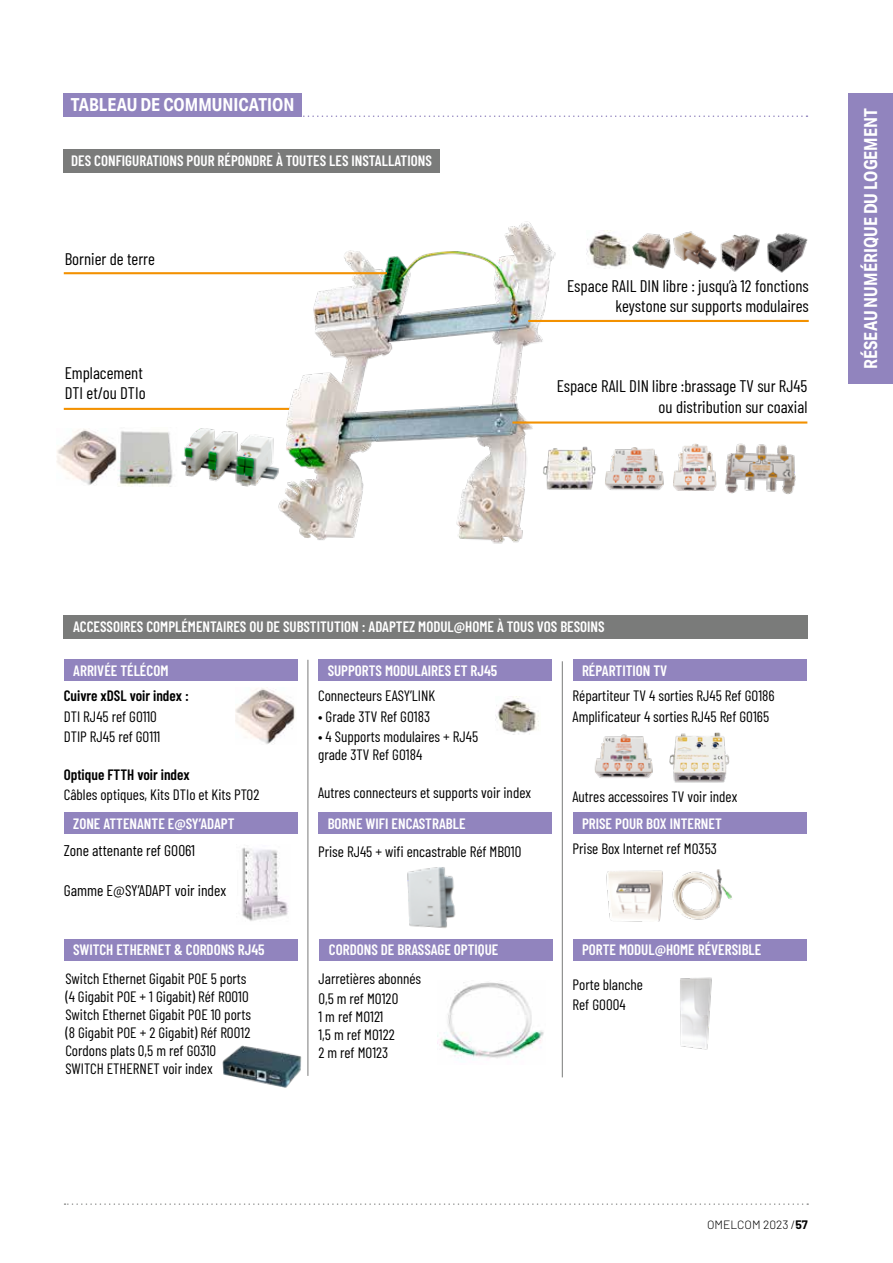
<style>
.page{position:relative;width:893px;height:1263px;background:#fff}
.page>*{position:absolute;margin:0;border:0;box-sizing:border-box;transform-origin:0 0}
.t1{font:700 18px "Aktiv Grotesk Cd";color:#fff}
.t2{font:16.8px/20.1px "Barlow Condensed";color:#000;text-align:right}
.t3{font:15.45px "Barlow Condensed";color:#000}
.t4{font:15px/18px "Barlow Condensed";color:#000}
.t5{font:600 15px "Barlow Condensed";color:#fff}
.t6{font:600 15px "Barlow Condensed";color:#000}
.t7{font:300 12px "Barlow";color:#000}
.s1{font-weight:700}
</style>
<div class="page">
<svg style="left:65px;top:1203px;width:743px;height:2px"></svg>
<svg style="left:303px;top:115px;width:504px;height:2px"></svg>
<div style="left:64px;top:94px;width:238px;height:23px;background:#9184be"></div>
<div style="left:64px;top:149px;width:376px;height:23px;background:#7a7b7a"></div>
<div style="left:64px;top:615px;width:744px;height:23px;background:#7a7b7a"></div>
<div style="left:64px;top:660px;width:234px;height:21px;background:#9184be"></div>
<div style="left:318px;top:660px;width:234px;height:21px;background:#9184be"></div>
<div style="left:318px;top:813px;width:234px;height:21px;background:#9184be"></div>
<div style="left:573px;top:939px;width:233px;height:21px;background:#9184be"></div>
<div style="left:573px;top:660px;width:233px;height:21px;background:#9184be"></div>
<div style="left:573px;top:813px;width:233px;height:21px;background:#9184be"></div>
<hr style="left:308px;top:660px;width:1px;height:416px;background:#7a7b7a">
<hr style="left:562px;top:661px;width:1px;height:416px;background:#7a7b7a">
<img style="left:235px;top:688px;width:61px;height:56px">
<img style="left:495px;top:696px;width:44px;height:38px">
<div style="left:319px;top:939px;width:234px;height:21px;background:#9184be"></div>
<img style="left:437px;top:982px;width:107px;height:78px">
<div style="left:64px;top:939px;width:234px;height:21px;background:#9184be"></div>
<img style="left:672px;top:869px;width:60px;height:51px">
<img style="left:606px;top:870px;width:57px;height:52px">
<img style="left:259px;top:221px;width:306px;height:323px">
<img style="left:57px;top:429px;width:60px;height:56px">
<img style="left:118px;top:431px;width:55px;height:56px">
<hr style="left:64px;top:408px;width:225px;height:2px;background:#f39100">
<hr style="left:64px;top:272px;width:323px;height:2px;background:#f39100">
<hr style="left:512px;top:421px;width:295px;height:3px;background:#f39100">
<hr style="left:528px;top:320px;width:281px;height:2px;background:#f39100">
<img style="left:587px;top:232px;width:43px;height:37px">
<img style="left:605px;top:447px;width:56px;height:43px">
<img style="left:661px;top:443px;width:56px;height:47px">
<img style="left:725px;top:443px;width:71px;height:51px">
<img style="left:767px;top:233px;width:41px;height:40px">
<img style="left:721px;top:234px;width:39px;height:38px">
<img style="left:633px;top:233px;width:38px;height:36px">
<img style="left:673px;top:231px;width:48px;height:38px">
<img style="left:542px;top:438px;width:54px;height:63px">
<div style="left:64px;top:813px;width:234px;height:21px;background:#9184be"></div>
<img style="left:241px;top:847px;width:48px;height:74px">
<img style="left:680px;top:977px;width:32px;height:73px">
<img style="left:669px;top:732px;width:61px;height:51px">
<img style="left:594px;top:734px;width:59px;height:44px">
<img style="left:180px;top:426px;width:103px;height:62px">
<img style="left:407px;top:867px;width:49px;height:61px">
<img style="left:222px;top:1045px;width:80px;height:43px">
<div style="left:848px;top:94px;width:45px;height:290px;background:#9184be"></div>
<p class="t1" style="left:71px;top:94px;width:225px">TABLEAU DE COMMUNICATION</p>
<p class="t5" style="left:71px;top:149px;width:362px">DES CONFIGURATIONS POUR RÉPONDRE À TOUTES LES INSTALLATIONS</p>
<p class="t2" style="left:65px;top:247px;width:92px">Bornier de terre</p>
<p class="t2" style="left:65px;top:362px;width:82px;text-align:left">Emplacement<br>DTI et/ou DTIo</p>
<p class="t2" style="left:567px;top:275px;width:243px">Espace RAIL DIN libre : jusqu’à 12 fonctions keystone sur supports modulaires</p>
<p class="t2" style="left:557px;top:375px;width:252px">Espace RAIL DIN libre :brassage TV sur RJ45 ou distribution sur coaxial</p>
<p class="t1" style="left:859px;top:369px;width:262px;rotate:-90deg">RÉSEAU NUMÉRIQUE DU LOGEMENT</p>
<p class="t5" style="left:73px;top:616px;width:533px">ACCESSOIRES COMPLÉMENTAIRES OU DE SUBSTITUTION : ADAPTEZ MODUL@HOME À TOUS VOS BESOINS</p>
<p class="t5" style="left:73px;top:660px;width:97px">ARRIVÉE TÉLÉCOM</p>
<p class="t6" style="left:64px;top:685px;width:127px">Cuivre xDSL voir index :</p>
<p class="t4" style="left:64px;top:705px;width:98px;line-height:20.1px">DTI RJ45 ref GO110<br>DTIP RJ45 ref GO111</p>
<p class="t6" style="left:64px;top:764px;width:128px">Optique FTTH voir index</p>
<p class="t4" style="left:64px;top:784px;width:197px">Câbles optiques, Kits DTIo et Kits PTO2</p>
<p class="t5" style="left:582px;top:660px;width:87px">RÉPARTITION TV</p>
<p class="t5" style="left:328px;top:660px;width:171px">SUPPORTS MODULAIRES ET RJ45</p>
<p class="t4" style="left:573px;top:685px;width:204px;line-height:20.1px">Répartiteur TV 4 sorties RJ45 Ref GO186<br>Amplificateur 4 sorties RJ45 Ref GO165</p>
<p class="t4" style="left:318px;top:686px;width:119px">Connecteurs EASY’LINK</p>
<p class="t4" style="left:318px;top:706px;width:113px">• Grade 3TV Ref GO183</p>
<p class="t4" style="left:318px;top:726px;width:162px">• 4 Supports modulaires + RJ45 grade 3TV Ref GO184</p>
<p class="t4" style="left:318px;top:782px;width:214px">Autres connecteurs et supports voir index</p>
<p class="t4" style="left:573px;top:786px;width:166px">Autres accessoires TV voir index</p>
<p class="t5" style="left:73px;top:813px;width:163px">ZONE ATTENANTE E@SY’ADAPT</p>
<p class="t3" style="left:64px;top:839px;width:133px">Zone attenante ref GO061</p>
<p class="t3" style="left:64px;top:879px;width:164px">Gamme E@SY’ADAPT voir index</p>
<p class="t5" style="left:73px;top:939px;width:193px">SWITCH ETHERNET &amp; CORDONS RJ45</p>
<p class="t4" style="left:65px;top:968px;width:187px">Switch Ethernet Gigabit POE 5 ports (4 Gigabit POE + 1 Gigabit) Réf RO010<br>Switch Ethernet Gigabit POE 10 ports (8 Gigabit POE + 2 Gigabit) Réf RO012<br>Cordons plats 0,5 m ref GO310<br>SWITCH ETHERNET voir index</p>
<p class="t5" style="left:328px;top:813px;width:139px">BORNE WIFI ENCASTRABLE</p>
<p class="t4" style="left:318px;top:841px;width:205px">Prise RJ45 + wifi encastrable Réf MB010</p>
<p class="t5" style="left:329px;top:939px;width:171px">CORDONS DE BRASSAGE OPTIQUE</p>
<p class="t4" style="left:318px;top:967px;width:104px;line-height:20.1px">Jarretières abonnés<br>0,5 m ref MO120</p>
<p class="t4" style="left:318px;top:1006px;width:78px">1 m ref MO121<br>1,5 m ref MO122<br>2 m ref MO123</p>
<p class="t5" style="left:582px;top:813px;width:141px">PRISE POUR BOX INTERNET</p>
<p class="t4" style="left:573px;top:839px;width:146px">Prise Box Internet ref MO353</p>
<p class="t5" style="left:582px;top:939px;width:181px">PORTE MODUL@HOME RÉVERSIBLE</p>
<p class="t4" style="left:573px;top:973px;width:72px;line-height:20.1px">Porte blanche<br>Ref GO004</p>
<p class="t7" style="left:707px;top:1216px;width:102px">OMELCOM 2023 /<span class="s1">57</span></p>
</div>
